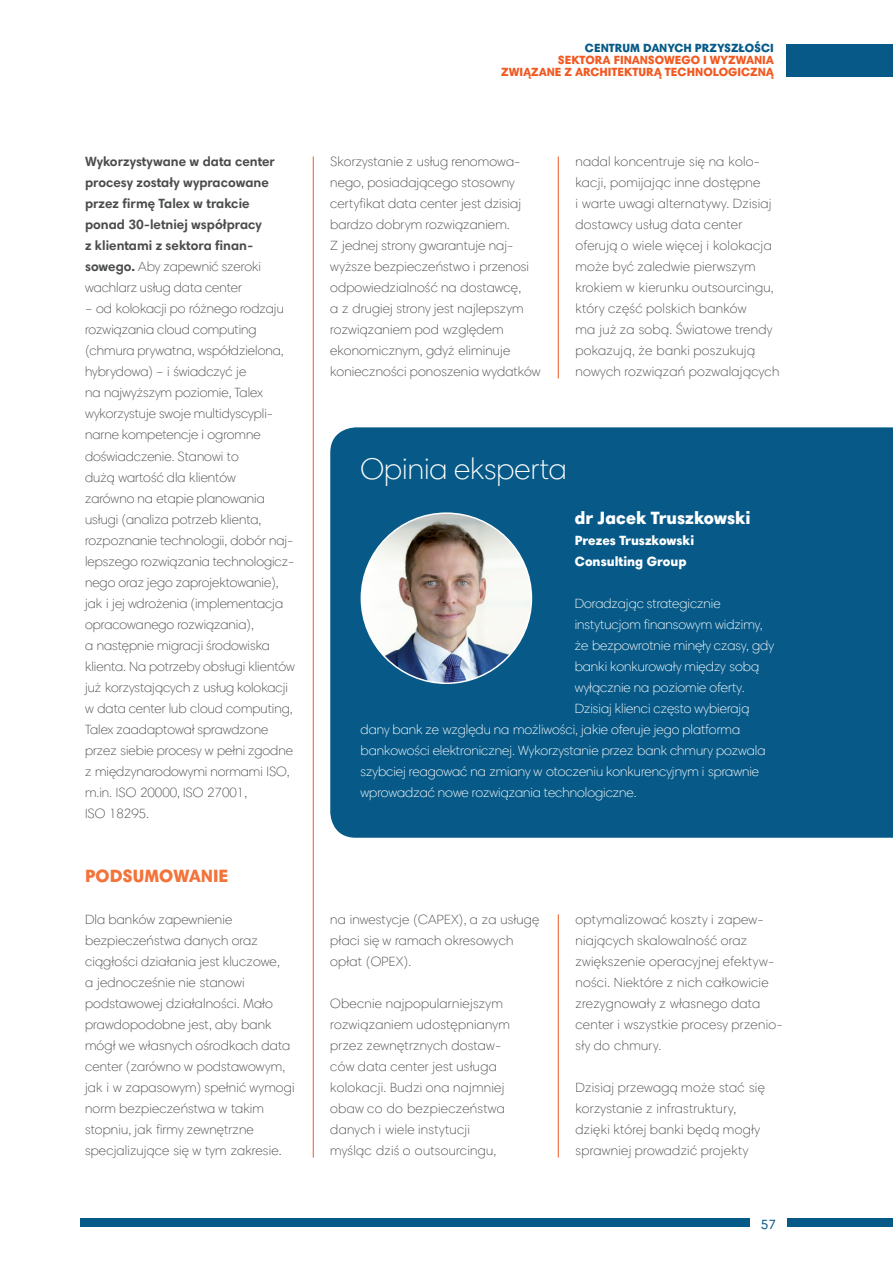
<style>
.page{position:relative;width:893px;height:1263px;background:#fff}
.page>*{position:absolute;margin:0;border:0;box-sizing:border-box;transform-origin:0 0}
.t1{font:300 30px "Harmonia Sans Pro";color:#fff}
.t2{font:900 18px "Harmonia Sans Pro";letter-spacing:-.005em;color:#fff}
.t3{font:900 18px "Harmonia Sans Pro";color:#f3733a}
.t4{font:300 13.5px/21px "Harmonia Sans Pro";letter-spacing:.01em;color:#4b4c4d}
.t5{font:300 13.5px "Harmonia Sans Pro";color:#fff}
.t6{font:700 13.5px/21px "Harmonia Sans Pro";color:#4b4c4d}
.t7{font:900 13.5px/21px "Harmonia Sans Pro";letter-spacing:-.005em;color:#fff}
.t8{font:13.5px "Harmonia Sans Pro";color:#075a88}
.t9{font:900 12px/12px "Harmonia Sans Pro";color:#f15921;text-align:right}
.t10{font:900 12px "Harmonia Sans Pro";color:#075a88}
.s1{font-weight:300}
</style>
<div class="page">
<hr style="left:313px;top:156px;width:1px;height:1001px;background:#f15921">
<hr style="left:558px;top:914px;width:1px;height:243px;background:#f15921">
<hr style="left:558px;top:156px;width:1px;height:222px;background:#f15921">
<div style="left:330px;top:427px;width:563px;height:411px;background:#075a88"></div>
<img style="left:361px;top:513px;width:170px;height:170px;border-radius:85px">
<div style="left:81px;top:1218px;width:812px;height:9px;background:#075a88"></div>
<div style="left:787px;top:44px;width:106px;height:33px;background:#075a88"></div>
<div style="left:750px;top:1175px;width:37px;height:83px;background:#fff"></div>
<p class="t6" style="left:85px;top:150px;width:192px">Wykorzystywane w data center procesy zostały wypracowane przez firmę Talex w trakcie ponad 30-letniej współpracy<br>z klientami z sektora finan&shy;sowego. <span class="s1">Aby zapewnić szeroki wachlarz usług data center</span></p>
<p class="t4" style="left:85px;top:298px;width:211px">– od kolokacji po różnego rodzaju rozwiązania cloud computing (chmura prywatna, współdzielona, hybrydowa) – i świadczyć je<br>na najwyższym poziomie, Talex wykorzystuje swoje multidyscypli&shy;narne kompetencje i ogromne doświadczenie. Stanowi to<br>dużą wartość dla klientów<br>zarówno na etapie planowania usługi (analiza potrzeb klienta, rozpoznanie technologii, dobór naj&shy;lepszego rozwiązania technologicz&shy;nego oraz jego zaprojektowanie), jak i jej wdrożenia (implementacja opracowanego rozwiązania),<br>a następnie migracji środowiska klienta. Na potrzeby obsługi klientów już korzystających z usług kolokacji w data center lub cloud computing,<br>Talex zaadaptował sprawdzone przez siebie procesy w pełni zgodne z międzynarodowymi normami ISO, m.in. ISO 20000, ISO 27001,<br>ISO 18295.</p>
<h2 class="t3" style="left:85px;top:864px;width:145px">Podsumowanie</h2>
<p class="t4" style="left:85px;top:908px;width:211px">Dla banków zapewnienie bezpieczeństwa danych oraz ciągłości działania jest kluczowe,<br>a jednocześnie nie stanowi podstawowej działalności. Mało prawdopodobne jest, aby bank mógł we własnych ośrodkach data center (zarówno w podstawowym, jak i w zapasowym) spełnić wymogi norm bezpieczeństwa w takim stopniu, jak firmy zewnętrzne specjalizujące się w tym zakresie.</p>
<p class="t10" style="left:585px;top:41px;width:191px">CENTRUM DANYCH PRZYSZŁOŚCI</p>
<p class="t9" style="left:501px;top:54px;width:274px">SEKTORA FINANSOWEGO I WYZWANIA<br>ZWIĄZANE Z ARCHITEKTURĄ TECHNOLOGICZNĄ</p>
<p class="t4" style="left:330px;top:151px;width:212px">Skorzystanie z usług renomowa&shy;nego, posiadającego stosowny certyfikat data center jest dzisiaj bardzo dobrym rozwiązaniem.<br>Z jednej strony gwarantuje naj&shy;wyższe bezpieczeństwo i przenosi odpowiedzialność na dostawcę,<br>a z drugiej strony jest najlepszym rozwiązaniem pod względem ekonomicznym, gdyż eliminuje konieczności ponoszenia wydatków</p>
<p class="t4" style="left:575px;top:151px;width:205px">nadal koncentruje się na kolo&shy;kacji, pomijając inne dostępne<br>i warte uwagi alternatywy. Dzisiaj dostawcy usług data center oferują o wiele więcej i kolokacja może być zaledwie pierwszym krokiem w kierunku outsourcingu, który część polskich banków<br>ma już za sobą. Światowe trendy pokazują, że banki poszukują nowych rozwiązań pozwalających</p>
<h1 class="t1" style="left:361px;top:451px;width:208px">Opinia eksperta</h1>
<h2 class="t2" style="left:575px;top:506px;width:178px">dr Jacek Truszkowski</h2>
<p class="t7" style="left:575px;top:529px;width:121px">Prezes Truszkowski<br>Consulting Group</p>
<p class="t5" style="left:575px;top:595px;width:148px">Doradzając strategicznie</p>
<p class="t5" style="left:575px;top:616px;width:190px">instytucjom finansowym widzimy,</p>
<p class="t5" style="left:575px;top:637px;width:201px">że bezpowrotnie minęły czasy, gdy</p>
<p class="t5" style="left:575px;top:658px;width:186px">banki konkurowały między sobą</p>
<p class="t5" style="left:575px;top:679px;width:172px">wyłącznie na poziomie oferty.</p>
<p class="t5" style="left:575px;top:700px;width:176px">Dzisiaj klienci często wybierają</p>
<p class="t5" style="left:361px;top:721px;width:381px">dany bank ze względu na możliwości, jakie oferuje jego platforma</p>
<p class="t5" style="left:361px;top:742px;width:406px">bankowości elektronicznej. Wykorzystanie przez bank chmury pozwala</p>
<p class="t5" style="left:361px;top:763px;width:400px">szybciej reagować na zmiany w otoczeniu konkurencyjnym i sprawnie</p>
<p class="t5" style="left:361px;top:785px;width:278px">wprowadzać nowe rozwiązania technologiczne.</p>
<p class="t4" style="left:330px;top:908px;width:210px">na inwestycje (CAPEX), a za usługę płaci się w ramach okresowych opłat (OPEX).</p>
<p class="t4" style="left:330px;top:993px;width:181px">Obecnie najpopularniejszym rozwiązaniem udostępnianym przez zewnętrznych dostaw&shy;ców data center jest usługa kolokacji. Budzi ona najmniej obaw co do bezpieczeństwa danych i wiele instytucji myśląc dziś o outsourcingu,</p>
<p class="t4" style="left:575px;top:908px;width:209px">optymalizować koszty i zapew&shy;niających skalowalność oraz zwiększenie operacyjnej efektyw&shy;ności. Niektóre z nich całkowicie zrezygnowały z własnego data center i wszystkie procesy przenio&shy;sły do chmury.</p>
<p class="t4" style="left:575px;top:1077px;width:191px">Dzisiaj przewagą może stać się korzystanie z infrastruktury, dzięki której banki będą mogły sprawniej prowadzić projekty</p>
<p class="t8" style="left:761px;top:1215px;width:17px">57</p>
</div>
